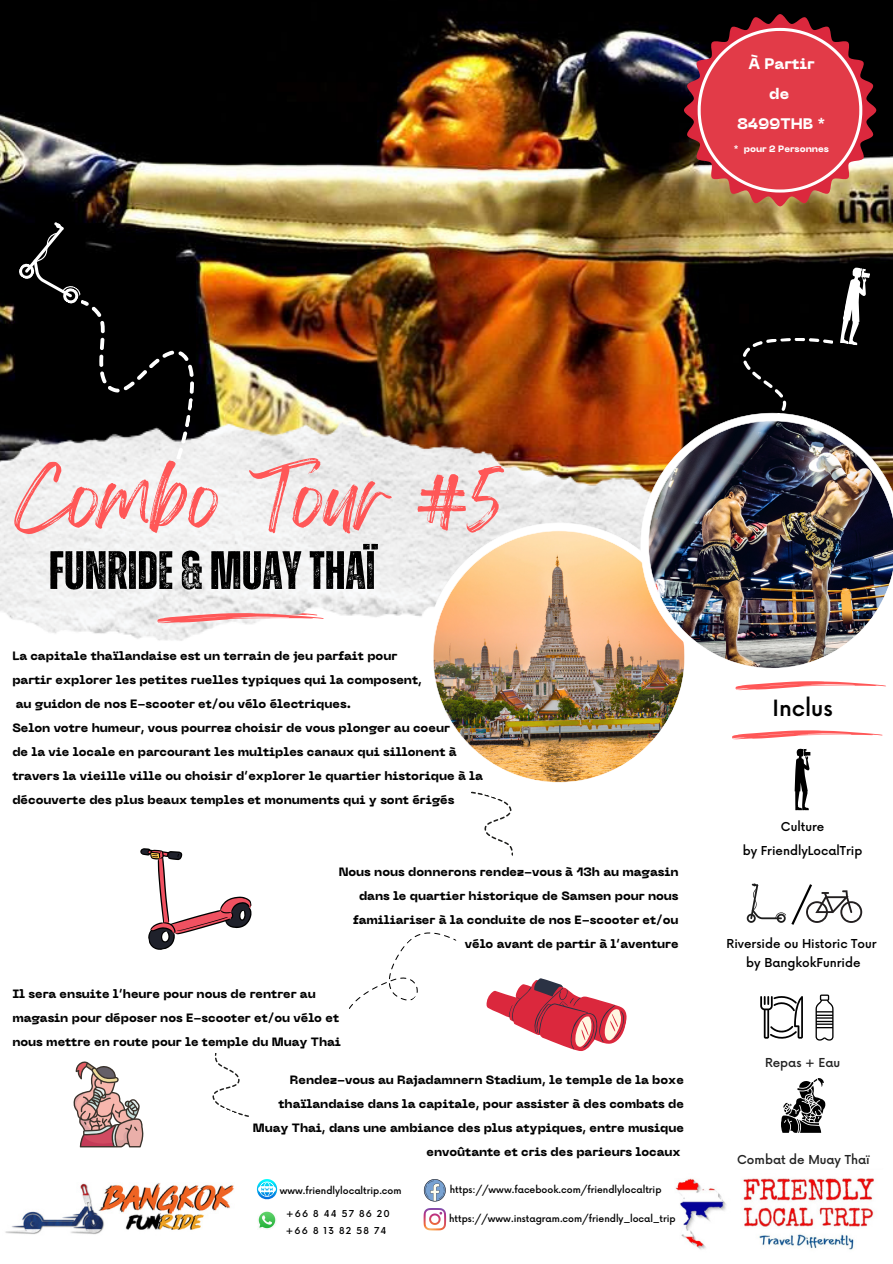
<style>
.page{position:relative;width:893px;height:1264px;background:#fff}
.page>*{position:absolute;margin:0;border:0;box-sizing:border-box;transform-origin:0 0}
.t1{font:69.45px "Feeling Passionate";color:#ff5757}
.t2{font:700 54px "Zuume Rough";color:#000}
.t3{font:500 21.9px "Now";color:#000}
.t4{font:800 15.15px/29.8px "PP Neue Machina";color:#fff;text-align:center}
.t5{font:800 12px/24px "PP Neue Machina";color:#000}
.t6{font:500 12px/18.9px "Now";color:#000;text-align:center}
.t7{font:500 12px "Now";color:#242424}
.t8{font:500 9.3px "Now";color:#000}
.t9{font:500 9.3px/17.2px "Now";letter-spacing:.12em;color:#000}
.t10{font:800 9.15px "PP Neue Machina";color:#fff}
</style>
<div class="page">
<svg style="left:140px;top:848px;width:112px;height:102px"></svg>
<svg style="left:486px;top:978px;width:141px;height:73px"></svg>
<svg style="left:471px;top:791px;width:42px;height:65px"></svg>
<svg style="left:212px;top:1053px;width:37px;height:64px"></svg>
<img style="left:0;top:0;width:892px;height:421px">
<svg style="left:684px;top:14px;width:192px;height:192px"></svg>
<img style="left:0;top:421px;width:640px;height:220px">
<svg style="left:151px;top:609px;width:173px;height:14px"></svg>
<svg style="left:16px;top:221px;width:188px;height:239px"></svg>
<svg style="left:349px;top:932px;width:108px;height:77px"></svg>
<img style="left:425px;top:522px;width:258px;height:261px">
<img style="left:640px;top:413px;width:252px;height:263px">
<svg style="left:710px;top:266px;width:160px;height:180px"></svg>
<svg style="left:73px;top:1061px;width:70px;height:86px"></svg>
<svg style="left:424px;top:1179px;width:22px;height:22px"></svg>
<svg style="left:423px;top:1208px;width:23px;height:22px"></svg>
<img style="left:258px;top:1211px;width:18px;height:18px">
<svg style="left:257px;top:1179px;width:20px;height:21px"></svg>
<img style="left:5px;top:1183px;width:229px;height:52px">
<img style="left:675px;top:1178px;width:199px;height:72px">
<svg style="left:746px;top:883px;width:116px;height:42px"></svg>
<svg style="left:760px;top:996px;width:42px;height:43px"></svg>
<svg style="left:732px;top:730px;width:150px;height:9px"></svg>
<svg style="left:794px;top:748px;width:16px;height:62px"></svg>
<svg style="left:815px;top:994px;width:18px;height:46px"></svg>
<svg style="left:735px;top:681px;width:151px;height:9px"></svg>
<svg style="left:781px;top:1078px;width:44px;height:54px"></svg>
<p class="t4" style="left:737px;top:51px;width:90px">À Partir de<br>8499THB *</p>
<p class="t10" style="left:733px;top:145px;width:97px">* pour 2 Personnes</p>
<h1 class="t1" style="left:15px;top:442px;width:488px">Combo Tour #5</h1>
<h2 class="t2" style="left:49px;top:545px;width:328px">FUNRIDE&amp;MUAYTHAÏ</h2>
<p class="t5" style="left:12px;top:645px;width:472px">La capitale thaïlandaise est un terrain de jeu parfait pour<br>partir explorer les petites ruelles typiques qui la composent,<br>au guidon de nos E-scooter et/ou vélo électriques.<br>Selon votre humeur, vous pourrez choisir de vous plonger au coeur<br>de la vie locale en parcourant les multiples canaux qui sillonent à travers la vieille ville ou choisir d’explorer le quartier historique à la découverte des plus beaux temples et monuments qui y sont érigés</p>
<p class="t5" style="left:338px;top:861px;width:341px;text-align:right">Nous nous donnerons rendez-vous à 13h au magasin dans le quartier historique de Samsen pour nous familiariser à la conduite de nos E-scooter et/ou vélo avant de partir à l’aventure</p>
<p class="t5" style="left:12px;top:982px;width:330px">Il sera ensuite l’heure pour nous de rentrer au magasin pour déposer nos E-scooter et/ou vélo et nous mettre en route pour le temple du Muay Thai</p>
<p class="t5" style="left:253px;top:1069px;width:432px;text-align:right">Rendez-vous au Rajadamnern Stadium, le temple de la boxe thaïlandaise dans la capitale, pour assister à des combats de Muay Thai, dans une ambiance des plus atypiques, entre musique envoûtante et cris des parieurs locaux</p>
<p class="t8" style="left:280px;top:1185px;width:123px">www.friendlylocaltrip.com</p>
<p class="t8" style="left:450px;top:1184px;width:213px">https://www.facebook.com/friendlylocaltrip</p>
<p class="t8" style="left:449px;top:1213px;width:228px">https://www.instagram.com/friendly_local_trip</p>
<p class="t9" style="left:286px;top:1205px;width:106px">+66 8 44 57 86 20 +66 8 13 82 58 74</p>
<h3 class="t3" style="left:772px;top:696px;width:62px">Inclus</h3>
<p class="t6" style="left:742px;top:815px;width:121px;line-height:24px">Culture<br>by FriendlyLocalTrip</p>
<p class="t6" style="left:726px;top:934px;width:152px">Riverside ou Historic Tour by BangkokFunride</p>
<p class="t7" style="left:765px;top:1055px;width:77px">Repas + Eau</p>
<p class="t7" style="left:737px;top:1152px;width:134px">Combat de Muay Thaï</p>
</div>
